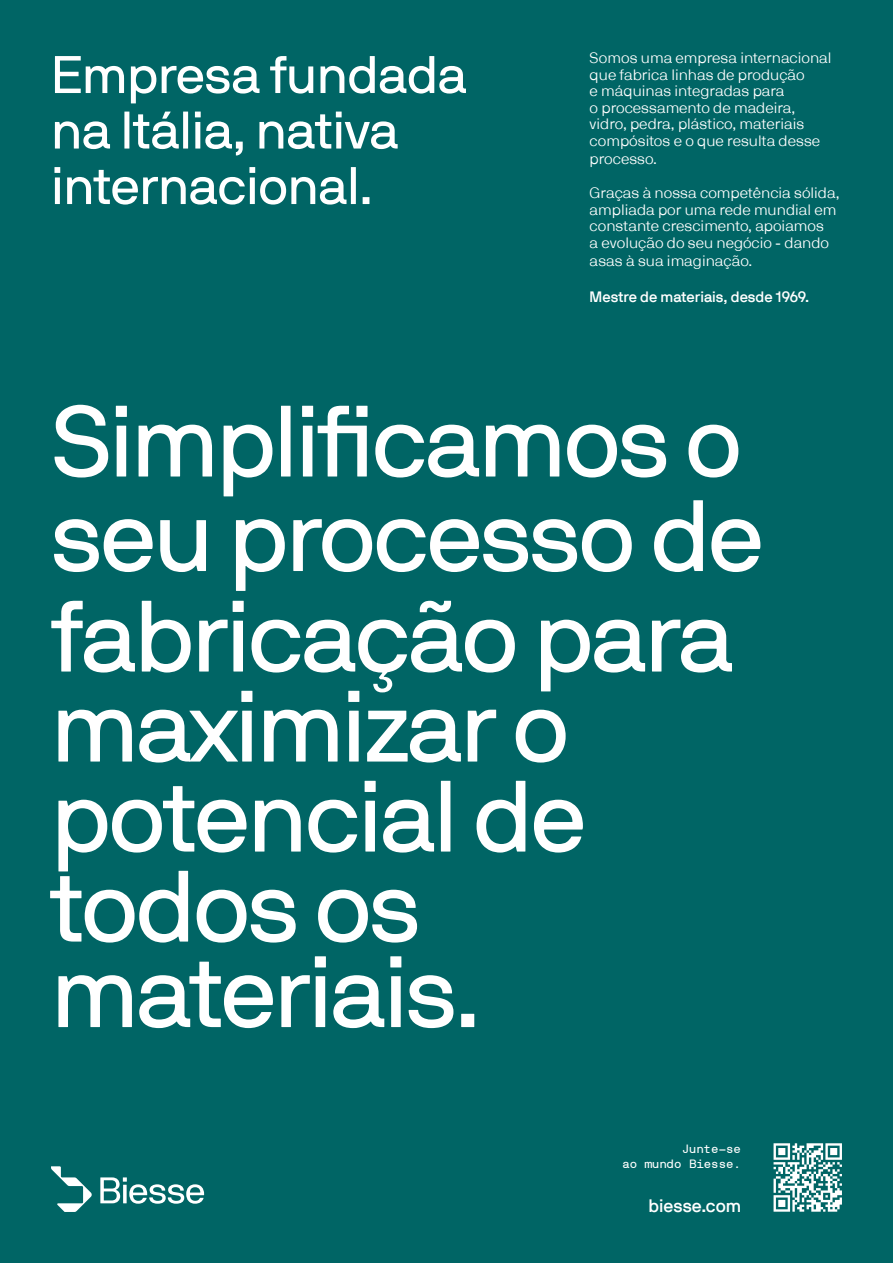
<style>
.page{position:relative;width:893px;height:1263px;background:#006565}
.page>*{position:absolute;margin:0;border:0;box-sizing:border-box;transform-origin:0 0}
.t1{font:100.5px/88.5px "NB International Pro Reg";letter-spacing:-.025em;color:#fff}
.t2{font:52.5px/55.5px "NB International Pro Reg";letter-spacing:-.01em;color:#fff}
.t3{font:18px "NB International Pro Med";color:#fff}
.t4{font:15px/16.5px "NB International Pro Lig";color:#fff}
.t5{font:15px "NB International Pro Med";color:#fff}
.t6{font:12px "NB International Pro Mono";letter-spacing:-.06em;color:#fff}
</style>
<div class="page">
<svg style="left:773px;top:1143px;width:69px;height:69px"></svg>
<svg style="left:51px;top:1166px;width:41px;height:46px"></svg>
<svg style="left:100px;top:1177px;width:104px;height:27px"></svg>
<p class="t2" style="left:51px;top:47px;width:417px">Empresa fundada na Itália, nativa internacional.</p>
<p class="t4" style="left:590px;top:49px;width:243px">Somos uma empresa internacional que fabrica linhas de produção<br>e máquinas integradas para<br>o processamento de madeira, vidro, pedra, plástico, materiais compósitos e o que resulta desse</p>
<p class="t4" style="left:590px;top:150px;width:69px">processo.</p>
<p class="t4" style="left:590px;top:184px;width:251px">Graças à nossa competência sólida, ampliada por uma rede mundial em constante crescimento, apoiamos<br>a evolução do seu negócio - dando</p>
<p class="t4" style="left:590px;top:252px;width:164px">asas à sua imaginação.</p>
<p class="t5" style="left:590px;top:288px;width:221px">Mestre de materiais, desde 1969.</p>
<p class="t1" style="left:51px;top:392px;width:714px;line-height:97.5px">Simplificamos o seu processo de fabricação para</p>
<p class="t1" style="left:51px;top:681px;width:537px">maximizar o potencial de todos os materiais.</p>
<p class="t6" style="left:681px;top:1142px;width:61px">Junte-se</p>
<p class="t6" style="left:622px;top:1156px;width:121px">ao mundo Biesse.</p>
<p class="t3" style="left:649px;top:1195px;width:94px">biesse.com</p>
</div>
